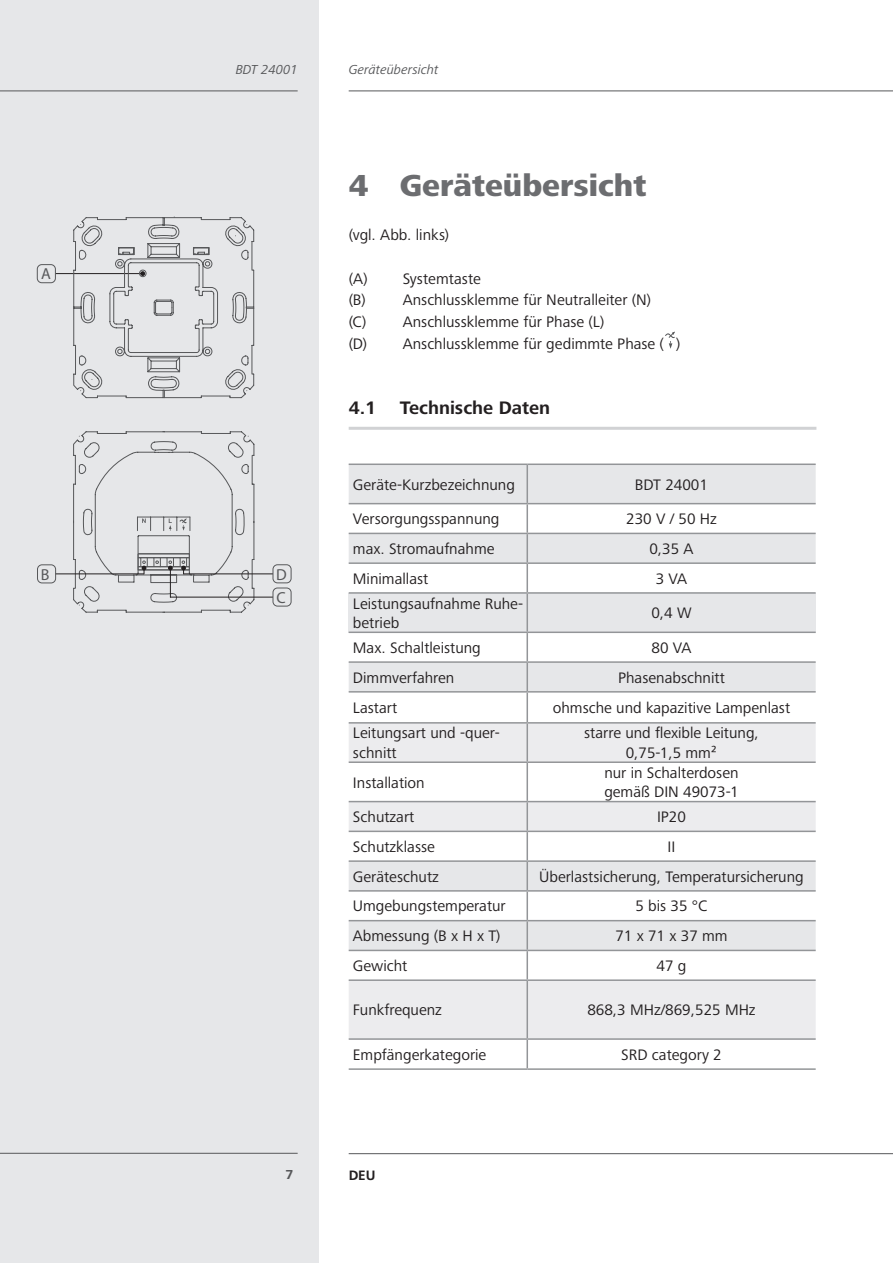
<style>
.page{position:relative;width:893px;height:1263px;background:#fff}
.page>*{position:absolute;margin:0;border:0;box-sizing:border-box;transform-origin:0 0}
.t1{font:800 31.5px "Frutiger Next LTW1 G";color:#6c6d70}
.t2{font:700 18.75px "Frutiger Next LTW1 G";color:#231f20}
.t3{font:15.9px/23.2px "Museo Sans 700";color:#57585a}
.t4{font:15.75px/19.5px "Frutiger Next LTW1 G";color:#231f20}
.t5{font:italic 13.5px "Frutiger Next LTW1 G";color:#57585a}
.t6{font:700 13.5px "Frutiger LT Com";color:#231f20}
.t7{font:700 13.5px "Frutiger Next LTW1 G";color:#57585a}
</style>
<div class="page">
<div style="left:0;top:0;width:319px;height:1263px;background:#e6e7e9"></div>
<hr style="left:349px;top:1153px;width:544px;height:1px;background:#57585a">
<hr style="left:0;top:1153px;width:298px;height:1px;background:#57585a">
<hr style="left:349px;top:91px;width:544px;height:1px;background:#57585a">
<hr style="left:0;top:91px;width:298px;height:1px;background:#57585a">
<hr style="left:349px;top:427px;width:467px;height:3px;background:#d1d2d4">
<svg style="left:665px;top:332px;width:10px;height:17px"></svg>
<div style="left:349px;top:465px;width:467px;height:38px;background:#e6e7e9"></div>
<svg style="left:349px;top:504px;width:467px;height:297px"></svg>
<div style="left:349px;top:593px;width:178px;height:39px;background:#e6e7e9"></div>
<div style="left:527px;top:593px;width:289px;height:39px;background:#e6e7e9"></div>
<div style="left:349px;top:724px;width:467px;height:37px;background:#ececee"></div>
<svg style="left:349px;top:802px;width:467px;height:236px;fill:#ececee"></svg>
<hr style="left:349px;top:503px;width:178px;height:1px;background:#939598">
<hr style="left:527px;top:503px;width:289px;height:1px;background:#939598">
<hr style="left:526px;top:504px;width:2px;height:29px;background:#939598">
<hr style="left:349px;top:533px;width:178px;height:1px;background:#939598">
<hr style="left:527px;top:533px;width:289px;height:1px;background:#939598">
<hr style="left:526px;top:534px;width:2px;height:28px;background:#939598">
<hr style="left:349px;top:562px;width:178px;height:2px;background:#939598">
<hr style="left:527px;top:562px;width:289px;height:2px;background:#939598">
<hr style="left:526px;top:564px;width:2px;height:28px;background:#939598">
<hr style="left:349px;top:592px;width:178px;height:2px;background:#939598">
<hr style="left:527px;top:592px;width:289px;height:2px;background:#939598">
<hr style="left:526px;top:594px;width:2px;height:37px;background:#939598">
<hr style="left:349px;top:631px;width:178px;height:2px;background:#939598">
<hr style="left:527px;top:631px;width:289px;height:2px;background:#939598">
<hr style="left:526px;top:633px;width:2px;height:28px;background:#939598">
<hr style="left:349px;top:661px;width:178px;height:2px;background:#939598">
<hr style="left:527px;top:661px;width:289px;height:2px;background:#939598">
<hr style="left:526px;top:663px;width:2px;height:28px;background:#939598">
<hr style="left:349px;top:691px;width:178px;height:2px;background:#939598">
<hr style="left:527px;top:691px;width:289px;height:2px;background:#939598">
<hr style="left:526px;top:693px;width:2px;height:29px;background:#939598">
<hr style="left:526px;top:724px;width:2px;height:37px;background:#939598">
<hr style="left:526px;top:763px;width:2px;height:38px;background:#939598">
<hr style="left:349px;top:801px;width:178px;height:1px;background:#939598">
<hr style="left:527px;top:801px;width:289px;height:1px;background:#939598">
<hr style="left:526px;top:802px;width:2px;height:29px;background:#939598">
<hr style="left:349px;top:831px;width:178px;height:1px;background:#939598">
<hr style="left:527px;top:831px;width:289px;height:1px;background:#939598">
<hr style="left:526px;top:832px;width:2px;height:28px;background:#939598">
<hr style="left:349px;top:860px;width:178px;height:2px;background:#939598">
<hr style="left:527px;top:860px;width:289px;height:2px;background:#939598">
<hr style="left:526px;top:862px;width:2px;height:28px;background:#939598">
<hr style="left:349px;top:890px;width:178px;height:2px;background:#939598">
<hr style="left:527px;top:890px;width:289px;height:2px;background:#939598">
<hr style="left:526px;top:892px;width:2px;height:28px;background:#939598">
<hr style="left:349px;top:920px;width:178px;height:1px;background:#939598">
<hr style="left:527px;top:920px;width:289px;height:1px;background:#939598">
<hr style="left:526px;top:921px;width:2px;height:29px;background:#939598">
<hr style="left:349px;top:950px;width:178px;height:1px;background:#939598">
<hr style="left:527px;top:950px;width:289px;height:1px;background:#939598">
<hr style="left:526px;top:951px;width:2px;height:28px;background:#939598">
<hr style="left:349px;top:979px;width:178px;height:2px;background:#939598">
<hr style="left:527px;top:979px;width:289px;height:2px;background:#939598">
<hr style="left:526px;top:981px;width:2px;height:57px;background:#939598">
<hr style="left:349px;top:1038px;width:178px;height:2px;background:#939598">
<hr style="left:527px;top:1038px;width:289px;height:2px;background:#939598">
<hr style="left:526px;top:1040px;width:2px;height:28px;background:#939598">
<hr style="left:349px;top:1068px;width:178px;height:2px;background:#939598">
<hr style="left:527px;top:1068px;width:289px;height:2px;background:#939598">
<hr style="left:349px;top:463px;width:178px;height:2px;background:#939598">
<hr style="left:527px;top:463px;width:289px;height:2px;background:#939598">
<hr style="left:526px;top:465px;width:2px;height:38px;background:#939598">
<hr style="left:349px;top:722px;width:178px;height:2px;background:#939598">
<hr style="left:527px;top:722px;width:289px;height:2px;background:#939598">
<hr style="left:349px;top:761px;width:178px;height:2px;background:#939598">
<hr style="left:527px;top:761px;width:289px;height:2px;background:#939598">
<hr style="left:55px;top:273px;width:88px;height:1px;background:#231f20">
<div style="left:37px;top:264px;width:19px;height:19px;border:1px solid #57585a;border-radius:5px"></div>
<svg style="left:73px;top:217px;width:181px;height:181px"></svg>
<hr style="left:55px;top:573px;width:89px;height:1px;background:#231f20">
<hr style="left:170px;top:597px;width:103px;height:1px;background:#231f20">
<hr style="left:184px;top:573px;width:89px;height:1px;background:#231f20">
<div style="left:273px;top:564px;width:18px;height:19px;border:1px solid #57585a;border-radius:5px"></div>
<div style="left:273px;top:588px;width:18px;height:18px;border:1px solid #57585a;border-radius:5px"></div>
<div style="left:37px;top:565px;width:19px;height:18px;border:1px solid #57585a;border-radius:5px"></div>
<svg style="left:73px;top:431px;width:182px;height:182px"></svg>
<p class="t3" style="left:41px;top:261px;width:11px">A</p>
<p class="t3" style="left:41px;top:562px;width:10px">B</p>
<p class="t5" style="left:236px;top:61px;width:63px">BDT 24001</p>
<p class="t5" style="left:349px;top:61px;width:91px">Geräteübersicht</p>
<h1 class="t1" style="left:349px;top:168px;width:299px">4 Geräteübersicht</h1>
<p class="t4" style="left:349px;top:225px;width:102px">(vgl. Abb. links)</p>
<p class="t4" style="left:349px;top:268px;width:333px;line-height:21.8px">(A) Systemtaste<br>(B) Anschlussklemme für Neutralleiter (N)<br>(C) Anschlussklemme für Phase (L)<br>(D) Anschlussklemme für gedimmte Phase ( )</p>
<p class="t3" style="left:276px;top:563px;width:12px">D<br>C</p>
<p class="t2" style="left:349px;top:397px;width:29px">4.1</p>
<p class="t2" style="left:400px;top:397px;width:152px">Technische Daten</p>
<p class="t4" style="left:353px;top:475px;width:164px">Geräte-Kurzbezeichnung</p>
<p class="t4" style="left:635px;top:475px;width:75px">BDT 24001</p>
<p class="t4" style="left:353px;top:510px;width:148px">Versorgungsspannung</p>
<p class="t4" style="left:626px;top:510px;width:92px">230 V / 50 Hz</p>
<p class="t4" style="left:353px;top:539px;width:143px">max. Stromaufnahme</p>
<p class="t4" style="left:649px;top:539px;width:46px">0,35 A</p>
<p class="t4" style="left:353px;top:569px;width:77px">Minimallast</p>
<p class="t4" style="left:656px;top:569px;width:33px">3 VA</p>
<p class="t4" style="left:353px;top:594px;width:172px">Leistungsaufnahme Ruhe&shy;betrieb</p>
<p class="t4" style="left:651px;top:604px;width:42px">0,4 W</p>
<p class="t4" style="left:353px;top:638px;width:129px">Max. Schaltleistung</p>
<p class="t4" style="left:651px;top:638px;width:41px">80 VA</p>
<p class="t4" style="left:353px;top:668px;width:103px">Dimmverfahren</p>
<p class="t4" style="left:618px;top:668px;width:108px">Phasenabschnitt</p>
<p class="t4" style="left:353px;top:698px;width:46px">Lastart</p>
<p class="t4" style="left:553px;top:698px;width:239px">ohmsche und kapazitive Lampenlast</p>
<p class="t4" style="left:353px;top:724px;width:148px">Leitungsart und -quer&shy;schnitt</p>
<p class="t4" style="left:584px;top:724px;width:176px;text-align:center">starre und flexible Leitung,<br>0,75-1,5 mm²</p>
<p class="t4" style="left:353px;top:773px;width:73px">Installation</p>
<p class="t4" style="left:604px;top:763px;width:136px">nur in Schalterdosen gemäß DIN 49073-1</p>
<p class="t4" style="left:353px;top:808px;width:63px">Schutzart</p>
<p class="t4" style="left:657px;top:808px;width:30px">IP20</p>
<p class="t4" style="left:353px;top:837px;width:84px">Schutzklasse</p>
<p class="t4" style="left:668px;top:837px;width:9px">II</p>
<p class="t4" style="left:353px;top:867px;width:87px">Geräteschutz</p>
<p class="t4" style="left:539px;top:867px;width:266px">Überlastsicherung, Temperatursicherung</p>
<p class="t4" style="left:353px;top:897px;width:154px">Umgebungstemperatur</p>
<p class="t4" style="left:635px;top:897px;width:74px">5 bis 35 °C</p>
<p class="t4" style="left:353px;top:927px;width:149px">Abmessung (B x H x T)</p>
<p class="t4" style="left:615px;top:927px;width:114px">71 x 71 x 37 mm</p>
<p class="t4" style="left:353px;top:956px;width:56px">Gewicht</p>
<p class="t4" style="left:656px;top:956px;width:31px">47 g</p>
<p class="t4" style="left:353px;top:1001px;width:91px">Funkfrequenz</p>
<p class="t4" style="left:587px;top:1001px;width:170px">868,3 MHz/869,525 MHz</p>
<p class="t4" style="left:353px;top:1045px;width:135px">Empfängerkategorie</p>
<p class="t4" style="left:621px;top:1045px;width:102px">SRD category 2</p>
<p class="t7" style="left:285px;top:1167px;width:9px">7</p>
<p class="t6" style="left:349px;top:1167px;width:28px">DEU</p>
</div>
